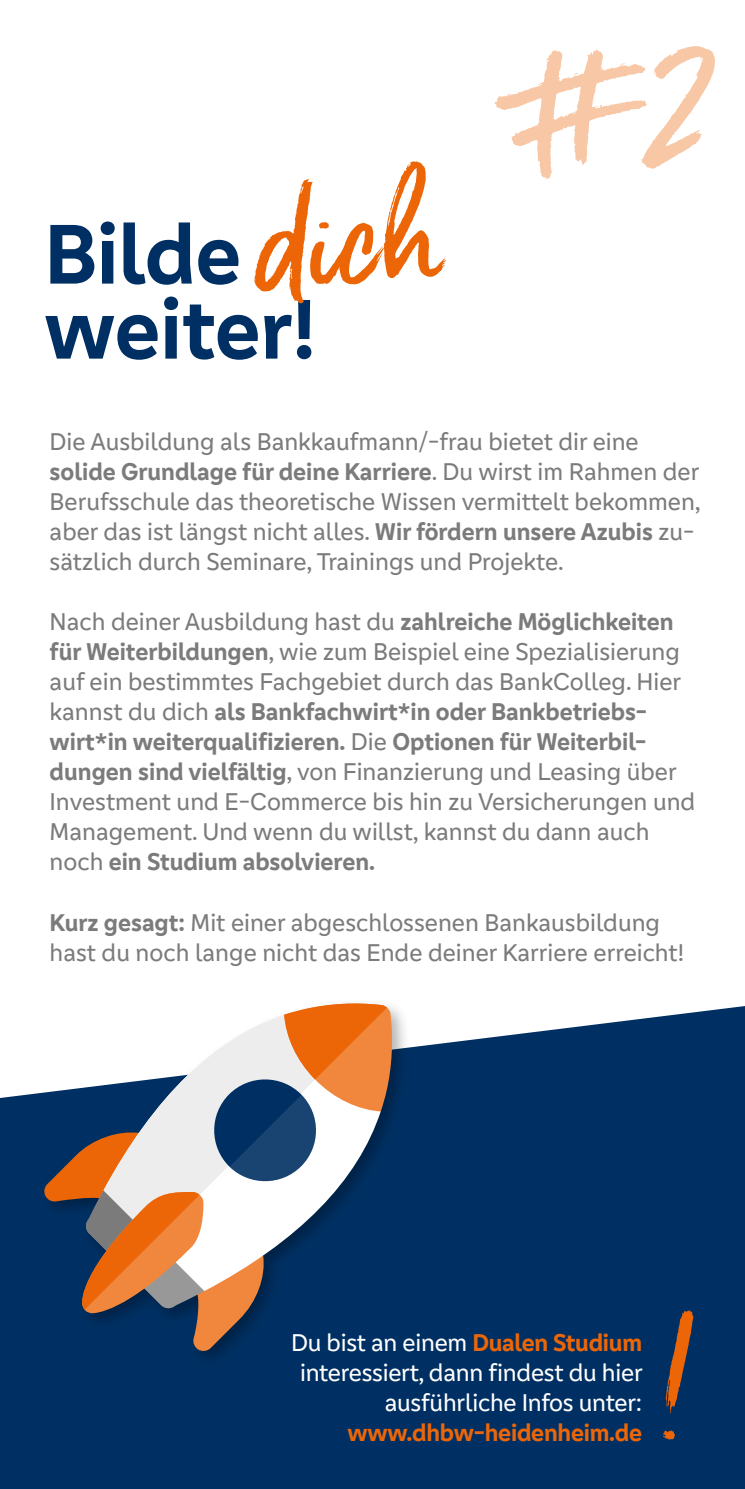
<style>
.page{position:relative;width:745px;height:1489px;background:#fff}
.page>*{position:absolute;margin:0;border:0;box-sizing:border-box;transform-origin:0 0}
.t1{font:141.5px "Gotcha Standup";color:#ec6608}
.t2{font:700 87.5px/75px "Genos GFG";color:#003063}
.t3{font:25px/30px "Genos GFG";color:#7c7b7b}
.t4{font:25px/30px "Genos GFG";letter-spacing:-.01em;color:#fff;text-align:right}
.t5{font:700 25px "Genos GFG";letter-spacing:-.01em;color:#ec6608}
.s1{font-weight:700}
.s2{font-weight:700;color:#ec6608}
</style>
<div class="page">
<div style="left:0;top:1006px;width:744px;height:482px;background:#003063"></div>
<div style="left:38px;top:997px;width:373px;height:372px;background:#000;opacity:.3"></div>
<svg style="left:43px;top:1001px;width:350px;height:350px"></svg>
<svg style="left:662px;top:1310px;width:30px;height:129px;background:#494046"></svg>
<h1 class="t1" style="left:241px;top:156px;width:186px;rotate:-7deg">dich</h1>
<h2 class="t2" style="left:44px;top:217px;width:273px">Bilde weiter!</h2>
<p class="t3" style="left:50px;top:427px;width:652px">Die Ausbildung als Bankkaufmann/-frau bietet dir eine <span class="s1">solide Grundlage für deine Karriere</span>. Du wirst im Rahmen der Berufsschule das theoretische Wissen vermittelt bekommen, aber das ist längst nicht alles. <span class="s1">Wir fördern unsere Azubis</span> zu&shy;sätzlich durch Seminare, Trainings und Projekte.</p>
<p class="t3" style="left:50px;top:607px;width:646px">Nach deiner Ausbildung hast du <span class="s1">zahlreiche Möglichkeiten für Weiterbildungen</span>, wie zum Beispiel eine Spezialisierung auf ein bestimmtes Fachgebiet durch das BankColleg. Hier kannst du dich <span class="s1">als Bankfachwirt*in oder Bankbetriebs&shy;wirt*in weiterqualifizieren.</span> Die <span class="s1">Optionen für Weiterbil&shy;dungen sind vielfältig</span>, von Finanzierung und Leasing über Investment und E-Commerce bis hin zu Versicherungen und Management. Und wenn du willst, kannst du dann auch noch <span class="s1">ein Studium absolvieren.</span></p>
<p class="t3" style="left:50px;top:907px;width:635px"><span class="s1">Kurz gesagt:</span> Mit einer abgeschlossenen Bankausbildung hast du noch lange nicht das Ende deiner Karriere erreicht!</p>
<p class="t4" style="left:291px;top:1327px;width:353px">Du bist an einem <span class="s2">Dualen Studium </span>interessiert, dann findest du hier ausführliche Infos unter:</p>
<p class="t5" style="left:347px;top:1417px;width:296px">www.dhbw-heidenheim.de</p>
</div>
